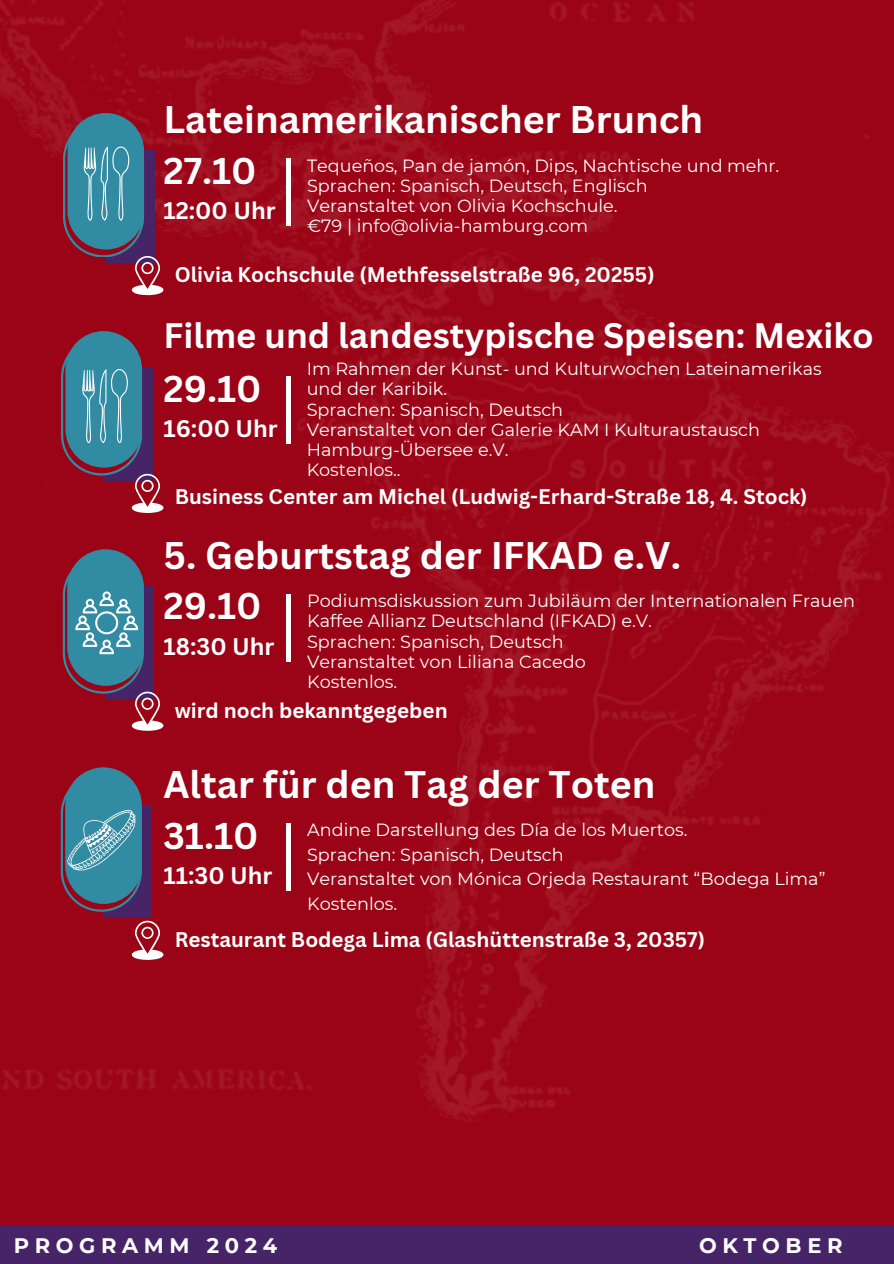
<style>
.page{position:relative;width:894px;height:1264px;background:#fff}
.page>*{position:absolute;margin:0;border:0;box-sizing:border-box;transform-origin:0 0}
.t1{font:700 37.5px "Canva Sans";color:#fff}
.t2{font:700 36.3px "Canva Sans";color:#fff}
.t3{font:700 34.5px "Canva Sans";color:#fff}
.t4{font:700 23.4px "Canva Sans";color:#fff}
.t5{font:700 21px "Montserrat";letter-spacing:.27em;color:#fff}
.t6{font:700 20.7px "Canva Sans";color:#fff}
.t7{font:17.7px/20.2px "Montserrat";color:#fff}
</style>
<div class="page">
<div style="left:0;top:0;width:893px;height:1263px;background:#9a0416"></div>
<div style="left:0;top:1225px;width:893px;height:38px;background:#472468"></div>
<img style="left:0;top:0;width:893px;height:1121px">
<div style="left:286px;top:158px;width:5px;height:68px;background:#fff"></div>
<div style="left:286px;top:376px;width:5px;height:67px;background:#fff"></div>
<div style="left:286px;top:593px;width:5px;height:68px;background:#fff"></div>
<div style="left:286px;top:822px;width:5px;height:68px;background:#fff"></div>
<div style="left:103px;top:804px;width:49px;height:113px;background:#472468"></div>
<svg style="left:132px;top:920px;width:31px;height:41px"></svg>
<svg style="left:63px;top:549px;width:100px;height:183px"></svg>
<svg style="left:61px;top:331px;width:102px;height:183px"></svg>
<svg style="left:63px;top:113px;width:100px;height:183px"></svg>
<svg style="left:61px;top:767px;width:81px;height:144px"></svg>
<h1 class="t1" style="left:163px;top:93px;width:541px">Lateinamerikanischer Brunch</h1>
<p class="t7" style="left:307px;top:155px;width:473px">Tequeños, Pan de jamón, Dips, Nachtische und mehr.<br>Sprachen: Spanisch, Deutsch, Englisch<br>Veranstaltet von Olivia Kochschule.<br>€79 | info@olivia-hamburg.com</p>
<h2 class="t2" style="left:163px;top:145px;width:94px">27.10</h2>
<h3 class="t4" style="left:163px;top:194px;width:114px">12:00 Uhr</h3>
<p class="t6" style="left:175px;top:260px;width:481px">Olivia Kochschule (Methfesselstraße 96, 20255)</p>
<h3 class="t3" style="left:163px;top:311px;width:711px">Filme und landestypische Speisen: Mexiko</h3>
<p class="t7" style="left:306px;top:358px;width:516px">Im Rahmen der Kunst- und Kulturwochen Lateinamerikas und der Karibik.<br>Sprachen: Spanisch, Deutsch<br>Veranstaltet von der Galerie KAM I Kulturaustausch<br>Hamburg-Übersee e.V.<br>Kostenlos..</p>
<h2 class="t2" style="left:163px;top:363px;width:100px">29.10</h2>
<h3 class="t4" style="left:163px;top:412px;width:116px">16:00 Uhr</h3>
<p class="t6" style="left:175px;top:482px;width:634px">Business Center am Michel (Ludwig-Erhard-Straße 18, 4. Stock)</p>
<h1 class="t1" style="left:163px;top:529px;width:519px">5. Geburtstag der IFKAD e.V.</h1>
<p class="t7" style="left:307px;top:590px;width:549px">Podiumsdiskussion zum Jubiläum der Internationalen Frauen Kaffee Allianz Deutschland (IFKAD) e.V.<br>Sprachen: Spanisch, Deutsch<br>Veranstaltet von Liliana Cacedo<br>Kostenlos.</p>
<h2 class="t2" style="left:163px;top:580px;width:100px">29.10</h2>
<h3 class="t4" style="left:163px;top:630px;width:112px">18:30 Uhr</h3>
<p class="t6" style="left:175px;top:695px;width:274px">wird noch bekanntgegeben</p>
<h1 class="t1" style="left:163px;top:758px;width:493px">Altar für den Tag der Toten</h1>
<p class="t7" style="left:307px;top:817px;width:519px;line-height:24.5px">Andine Darstellung des Día de los Muertos.<br>Sprachen: Spanisch, Deutsch<br>Veranstaltet von Mónica Orjeda Restaurant “Bodega Lima” Kostenlos.</p>
<h2 class="t2" style="left:163px;top:809px;width:96px">31.10</h2>
<h3 class="t4" style="left:163px;top:859px;width:110px">11:30 Uhr</h3>
<p class="t6" style="left:175px;top:924px;width:531px">Restaurant Bodega Lima (Glashüttenstraße 3, 20357)</p>
<p class="t5" style="left:14px;top:1232px;width:265px">PROGRAMM 2024</p>
<p class="t5" style="left:698px;top:1232px;width:145px">OKTOBER</p>
</div>
